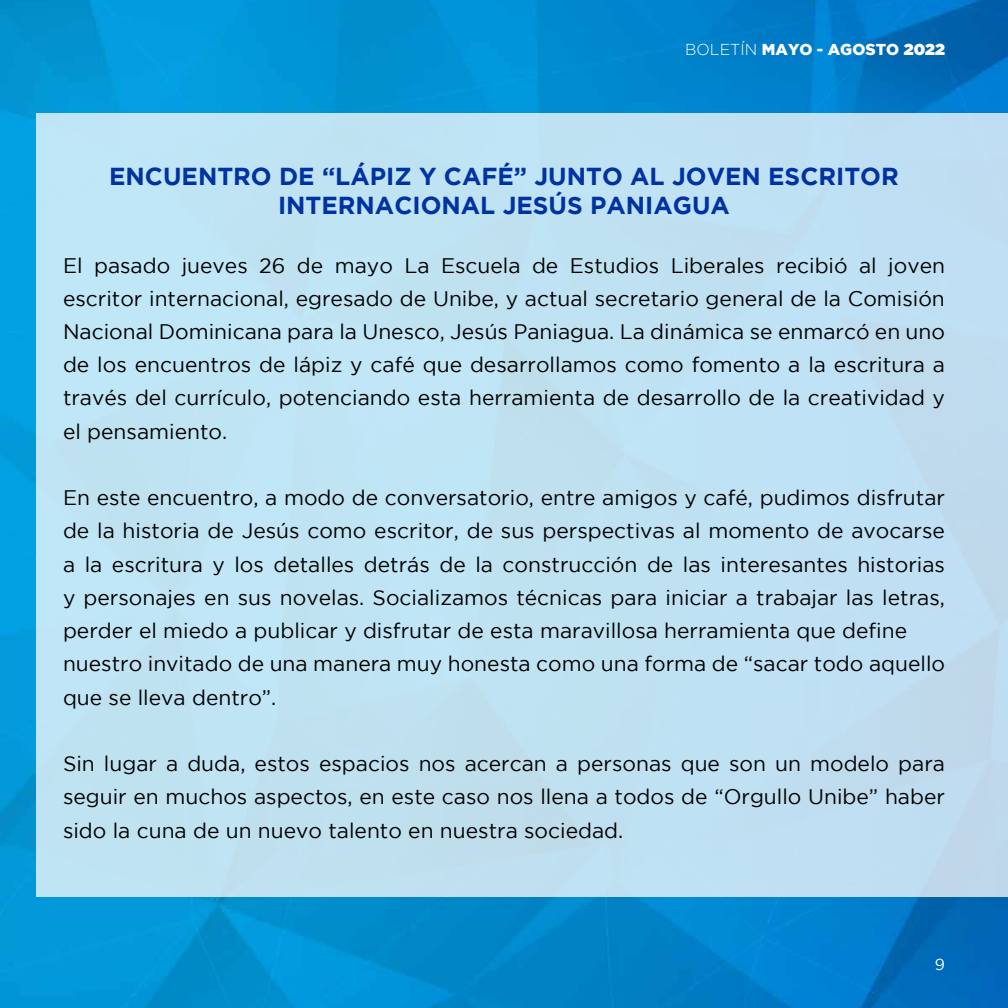
<style>
.page{position:relative;width:1008px;height:1008px;background:#fff}
.page>*{position:absolute;margin:0;border:0;box-sizing:border-box;transform-origin:0 0}
.t1{font:700 24.5px/29.4px "Gotham HTF";color:#0033a1;text-align:center}
.t2{font:21px/33.2px "Gotham HTF";color:#000;text-align:justify}
.t3{font:900 15.75px "Gotham HTF";color:#fff}
.t4{font:15.75px "Gotham HTF";color:#fff}
.s1{font-weight:300}
.s2{font-style:inherit}
</style>
<div class="page">
<img style="left:0;top:0;width:1008px;height:1008px">
<div style="left:36px;top:113px;width:972px;height:784px;background:#bfe2f3"></div>
<p class="t3" style="left:685px;top:40px;width:261px"><span class="s1">BOLETÍN</span> MAYO - AGOSTO <span class="s2">2022</span></p>
<p class="t1" style="left:109px;top:161px;width:791px">ENCUENTRO DE “LÁPIZ Y CAFÉ” JUNTO AL JOVEN ESCRITOR<br>INTERNACIONAL JESÚS PANIAGUA</p>
<p class="t2" style="left:63px;top:248px;width:884px">El pasado jueves 26 de mayo La Escuela de Estudios Liberales recibió al joven escritor internacional, egresado de Unibe, y actual secretario general de la Comisión Nacional Dominicana para la Unesco, Jesús Paniagua. La dinámica se enmarcó en uno de los encuentros de lápiz y café que desarrollamos como fomento a la escritura a través del currículo, potenciando esta herramienta de desarrollo de la creatividad y el pensamiento.</p>
<p class="t2" style="left:63px;top:481px;width:884px;text-align:left">En este encuentro, a modo de conversatorio, entre amigos y café, pudimos disfrutar de la historia de Jesús como escritor, de sus perspectivas al momento de avocarse a la escritura y los detalles detrás de la construcción de las interesantes historias y personajes en sus novelas. Socializamos técnicas para iniciar a trabajar las letras, perder el miedo a publicar y disfrutar de esta maravillosa herramienta que define nuestro invitado de una manera muy honesta como una forma de “sacar todo aquello que se lleva dentro”.</p>
<p class="t2" style="left:63px;top:747px;width:884px">Sin lugar a duda, estos espacios nos acercan a personas que son un modelo para seguir en muchos aspectos, en este caso nos llena a todos de “Orgullo Unibe” haber sido la cuna de un nuevo talento en nuestra sociedad.</p>
<p class="t4" style="left:935px;top:956px;width:12px">9</p>
</div>
